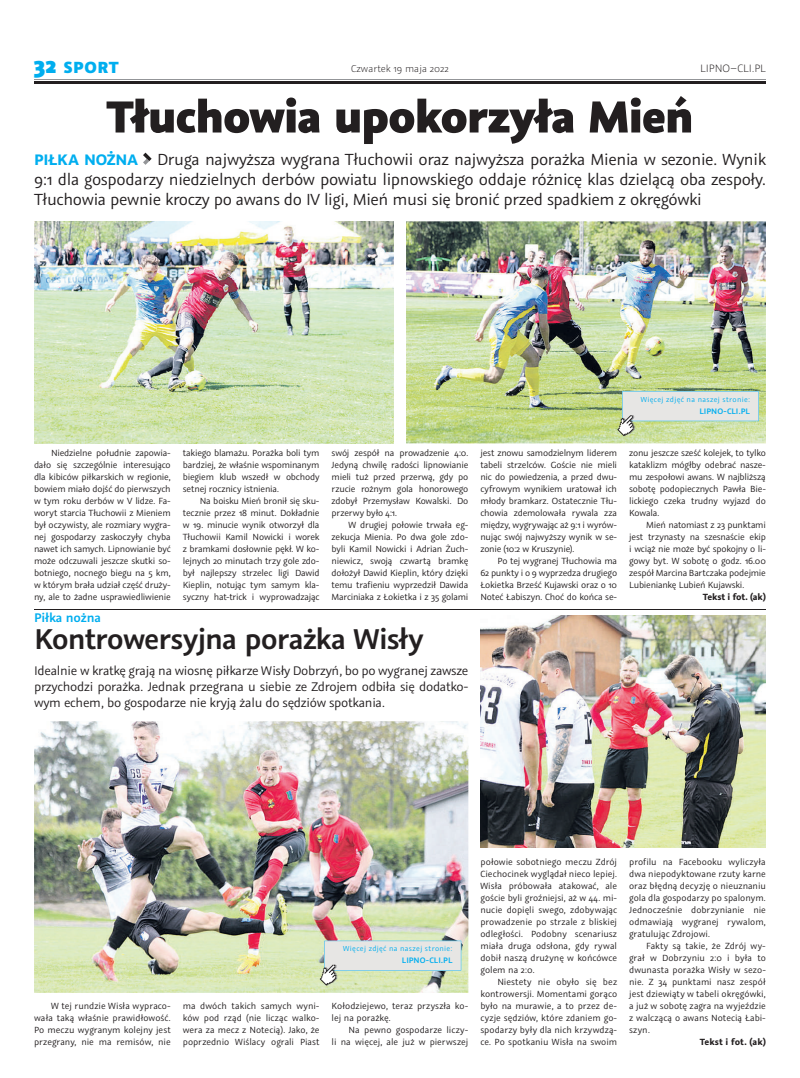
<style>
.page{position:relative;width:800px;height:1078px;background:#fff}
.page>*{position:absolute;margin:0;border:0;box-sizing:border-box;transform-origin:0 0}
.t1{font:800 50px "Graublau Sans";letter-spacing:-.03em;color:#231f20}
.t2{font:600 32px "Graublau Sans";letter-spacing:-.03em;color:#231f20}
.t3{font:18px/20px "Graublau Sans";letter-spacing:-.02em;color:#231f20;text-align:justify}
.t4{font:800 18px "Graublau Sans";letter-spacing:.03em;color:#00aeef}
.t5{font:14px/16px "Graublau Sans";letter-spacing:-.02em;color:#231f20;text-align:justify}
.t6{font:600 14px "Graublau Sans";letter-spacing:-.01em;color:#00aeef}
.t7{font:300 12px "Graublau Sans";color:#231f20}
.t8{font:300 11px "Graublau Sans";color:#231f20}
.t9{font:10px/12px "Graublau Sans";letter-spacing:-.01em;color:#231f20;text-align:justify}
.t10{font:700 10px "Graublau Sans";color:#231f20}
.t11{font:600 8.9px "Graublau Sans";color:#00aeef}
.t12{font:8.1px "Graublau Sans";letter-spacing:.04em;color:#00aeef}
.s1{font-size:26px}
.s2{font-weight:700;font-size:17px;color:#00aeef}
</style>
<div class="page">
<hr style="left:34px;top:79px;width:731px;height:1px;background:#939598">
<hr style="left:34px;top:81px;width:731px;height:2px;background:#231f20">
<svg style="left:143px;top:153px;width:9px;height:12px"></svg>
<hr style="left:34px;top:608px;width:731px;height:1px;background:#231f20">
<img style="left:480px;top:615px;width:285px;height:232px">
<img style="left:34px;top:721px;width:434px;height:271px">
<svg style="left:319px;top:940px;width:142px;height:45px;background:#d8dfd1"></svg>
<img style="left:406px;top:221px;width:359px;height:222px">
<svg style="left:617px;top:391px;width:141px;height:45px;background:#d7e0cb"></svg>
<img style="left:34px;top:221px;width:360px;height:222px">
<h3 class="t4" style="left:34px;top:55px;width:86px"><span class="s1">32</span> SPORT</h3>
<p class="t8" style="left:351px;top:62px;width:99px">Czwartek 19 maja 2022</p>
<p class="t7" style="left:700px;top:61px;width:67px">LIPNO–CLI.PL</p>
<h1 class="t1" style="left:106px;top:83px;width:589px">Tłuchowia upokorzyła Mień</h1>
<p class="t3" style="left:34px;top:149px;width:733px"><span class="s2">PIŁKA NOŻNA</span> Druga najwyższa wygrana Tłuchowii oraz najwyższa porażka Mienia w sezonie. Wynik 9:1 dla gospodarzy niedzielnych derbów powiatu lipnowskiego oddaje różnicę klas dzielącą oba zespoły.<br>Tłuchowia pewnie kroczy po awans do IV ligi, Mień musi się bronić przed spadkiem z okręgówki</p>
<p class="t12" style="left:640px;top:394px;width:111px">Więcej zdjęć na naszej stronie:</p>
<p class="t11" style="left:699px;top:405px;width:52px">LIPNO-CLI.PL</p>
<p class="t9" style="left:34px;top:447px;width:138px;text-indent:17px">Niedzielne południe zapowia&shy;dało się szczególnie interesująco dla kibiców piłkarskich w regionie, bowiem miało dojść do pierwszych w tym roku derbów w V lidze. Fa&shy;woryt starcia Tłuchowii z Mieniem był oczywisty, ale rozmiary wygra&shy;nej gospodarzy zaskoczyły chyba nawet ich samych. Lipnowianie być może odczuwali jeszcze skutki so&shy;botniego, nocnego biegu na 5 km, w którym brała udział część druży&shy;ny, ale to żadne usprawiedliwienie</p>
<p class="t9" style="left:183px;top:447px;width:138px">takiego blamażu. Porażka boli tym bardziej, że właśnie wspominanym biegiem klub wszedł w obchody setnej rocznicy istnienia.</p>
<p class="t9" style="left:183px;top:495px;width:138px;text-indent:17px">Na boisku Mień bronił się sku&shy;tecznie przez 18 minut. Dokładnie w 19. minucie wynik otworzył dla Tłuchowii Kamil Nowicki i worek z bramkami dosłownie pękł. W ko&shy;lejnych 20 minutach trzy gole zdo&shy;był najlepszy strzelec ligi Dawid Kieplin, notując tym samym kla&shy;syczny hat-trick i wyprowadzając</p>
<p class="t9" style="left:331px;top:447px;width:138px">swój zespół na prowadzenie 4:0.<br>Jedyną chwilę radości lipnowianie mieli tuż przed przerwą, gdy po rzucie rożnym gola honorowego zdobył Przemysław Kowalski. Do przerwy było 4:1.</p>
<p class="t9" style="left:331px;top:519px;width:138px;text-indent:17px">W drugiej połowie trwała eg&shy;zekucja Mienia. Po dwa gole zdo&shy;byli Kamil Nowicki i Adrian Żuch&shy;niewicz, swoją czwartą bramkę dołożył Dawid Kieplin, który dzięki temu trafieniu wyprzedził Dawida Marciniaka z Łokietka i z 35 golami</p>
<h3 class="t6" style="left:34px;top:608px;width:69px">Piłka nożna</h3>
<h2 class="t2" style="left:34px;top:618px;width:391px">Kontrowersyjna porażka Wisły</h2>
<h3 class="t5" style="left:34px;top:662px;width:436px">Idealnie w kratkę grają na wiosnę piłkarze Wisły Dobrzyń, bo po wygranej zawsze przychodzi porażka. Jednak przegrana u siebie ze Zdrojem odbiła się dodatko&shy;wym echem, bo gospodarze nie kryją żalu do sędziów spotkania.</h3>
<p class="t9" style="left:480px;top:447px;width:138px">jest znowu samodzielnym liderem tabeli strzelców. Goście nie mieli nic do powiedzenia, a przed dwu&shy;cyfrowym wynikiem uratował ich młody bramkarz. Ostatecznie Tłu&shy;chowia zdemolowała rywala zza między, wygrywając aż 9:1 i wyrów&shy;nując swój najwyższy wynik w se&shy;zonie (10:2 w Kruszynie).</p>
<p class="t9" style="left:480px;top:555px;width:138px;text-indent:17px">Po tej wygranej Tłuchowia ma 62 punkty i o 9 wyprzedza drugiego Łokietka Brześć Kujawski oraz o 10<br>Noteć Łabiszyn. Choć do końca se-</p>
<p class="t9" style="left:629px;top:447px;width:138px">zonu jeszcze sześć kolejek, to tylko kataklizm mógłby odebrać nasze&shy;mu zespołowi awans. W najbliższą sobotę podopiecznych Pawła Bie&shy;lickiego czeka trudny wyjazd do Kowala.</p>
<p class="t9" style="left:629px;top:519px;width:138px;text-indent:17px">Mień natomiast z 23 punktami jest trzynasty na szesnaście ekip i wciąż nie może być spokojny o li&shy;gowy byt. W sobotę o godz. 16.00 zespół Marcina Bartczaka podejmie Lubieniankę Lubień Kujawski.</p>
<p class="t10" style="left:702px;top:590px;width:65px">Tekst i fot. (ak)</p>
<p class="t12" style="left:343px;top:943px;width:111px">Więcej zdjęć na naszej stronie:</p>
<p class="t11" style="left:402px;top:954px;width:52px">LIPNO-CLI.PL</p>
<p class="t9" style="left:34px;top:999px;width:138px;text-indent:17px">W tej rundzie Wisła wypraco&shy;wała taką właśnie prawidłowość.<br>Po meczu wygranym kolejny jest przegrany, nie ma remisów, nie</p>
<p class="t9" style="left:183px;top:999px;width:138px">ma dwóch takich samych wyni&shy;ków pod rząd (nie licząc walko&shy;wera za mecz z Notecią). Jako, że poprzednio Wiślacy ograli Piast</p>
<p class="t9" style="left:331px;top:999px;width:138px">Kołodziejewo, teraz przyszła ko&shy;lej na porażkę.</p>
<p class="t9" style="left:331px;top:1023px;width:138px;text-align:right">Na pewno gospodarze liczy-<br>li na więcej, ale już w pierwszej</p>
<p class="t9" style="left:480px;top:855px;width:138px">połowie sobotniego meczu Zdrój Ciechocinek wyglądał nieco lepiej.<br>Wisła próbowała atakować, ale goście byli groźniejsi, aż w 44. mi&shy;nucie dopięli swego, zdobywając prowadzenie po strzale z bliskiej odległości. Podobny scenariusz miała druga odsłona, gdy rywal dobił naszą drużynę w końcówce golem na 2:0.</p>
<p class="t9" style="left:480px;top:975px;width:138px;text-indent:17px">Niestety nie obyło się bez kontrowersji. Momentami gorąco było na murawie, a to przez de&shy;cyzje sędziów, które zdaniem go&shy;spodarzy były dla nich krzywdzą&shy;ce. Po spotkaniu Wisła na swoim</p>
<p class="t9" style="left:629px;top:855px;width:138px">profilu na Facebooku wyliczyła dwa niepodyktowane rzuty karne oraz błędną decyzję o nieuznaniu gola dla gospodarzy po spalonym.<br>Jednocześnie dobrzynianie nie odmawiają wygranej rywalom, gratulując Zdrojowi.</p>
<p class="t9" style="left:629px;top:939px;width:138px;text-indent:17px">Fakty są takie, że Zdrój wy&shy;grał w Dobrzyniu 2:0 i była to dwunasta porażka Wisły w sezo&shy;nie. Z 34 punktami nasz zespół jest dziewiąty w tabeli okręgówki, a już w sobotę zagra na wyjeździe z walczącą o awans Notecią Łabi&shy;szyn.</p>
<p class="t10" style="left:699px;top:1034px;width:68px">Tekst i fot. (ak)</p>
</div>
